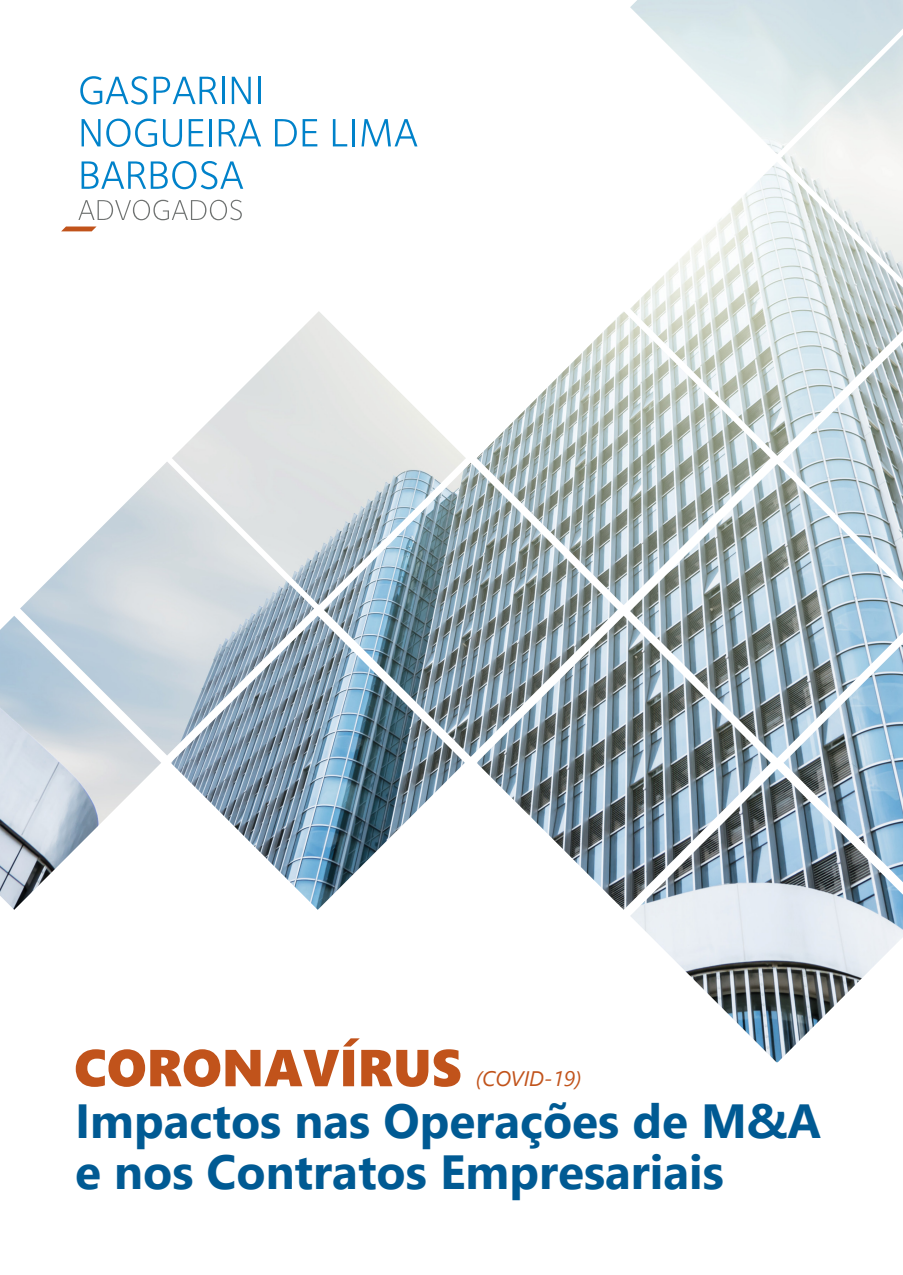
<style>
.page{position:relative;width:903px;height:1275px;background:#fff}
.page>*{position:absolute;margin:0;border:0;box-sizing:border-box;transform-origin:0 0}
.t1{font:51.98px "Segoe UI Black";color:#c1531b}
.t2{font:700 47.77px/50.8px "Segoe UI";color:#005a93}
.t3{font:italic 21px "Segoe UI";color:#c1531b}
</style>
<div class="page">
<svg style="left:61px;top:226px;width:36px;height:5px"></svg>
<svg style="left:78px;top:200px;width:164px;height:20px"></svg>
<svg style="left:82px;top:161px;width:161px;height:28px"></svg>
<svg style="left:82px;top:119px;width:75px;height:28px"></svg>
<svg style="left:163px;top:119px;width:19px;height:28px"></svg>
<svg style="left:189px;top:119px;width:14px;height:27px"></svg>
<hr style="left:209px;top:119px;width:3px;height:27px;background:#0082ca">
<svg style="left:219px;top:119px;width:42px;height:27px"></svg>
<svg style="left:275px;top:119px;width:22px;height:27px"></svg>
<svg style="left:303px;top:119px;width:14px;height:27px"></svg>
<svg style="left:333px;top:119px;width:14px;height:27px"></svg>
<hr style="left:352px;top:119px;width:3px;height:27px;background:#0082ca">
<svg style="left:361px;top:119px;width:56px;height:27px"></svg>
<svg style="left:80px;top:76px;width:68px;height:29px"></svg>
<svg style="left:154px;top:77px;width:63px;height:27px"></svg>
<hr style="left:222px;top:77px;width:3px;height:27px;background:#0082ca">
<svg style="left:232px;top:77px;width:19px;height:27px"></svg>
<hr style="left:258px;top:77px;width:2px;height:27px;background:#0082ca">
<img style="left:20px;top:462px;width:294px;height:293px">
<img style="left:172px;top:311px;width:294px;height:294px">
<img style="left:0;top:616px;width:161px;height:294px">
<img style="left:171px;top:616px;width:294px;height:294px">
<img style="left:324px;top:463px;width:294px;height:294px">
<img style="left:477px;top:312px;width:294px;height:293px">
<img style="left:630px;top:163px;width:273px;height:293px">
<img style="left:477px;top:616px;width:294px;height:294px">
<img style="left:630px;top:464px;width:273px;height:294px">
<img style="left:783px;top:342px;width:120px;height:240px">
<img style="left:630px;top:769px;width:273px;height:293px">
<img style="left:783px;top:643px;width:120px;height:239px">
<img style="left:781px;top:154px;width:122px;height:126px">
<p class="t1" style="left:74px;top:1030px;width:389px">CORONAVÍRUS</p>
<p class="t3" style="left:476px;top:1059px;width:107px">(COVID-19)</p>
<p class="t2" style="left:75px;top:1092px;width:748px">Impactos nas Operações de M&amp;A e nos Contratos Empresariais</p>
</div>
